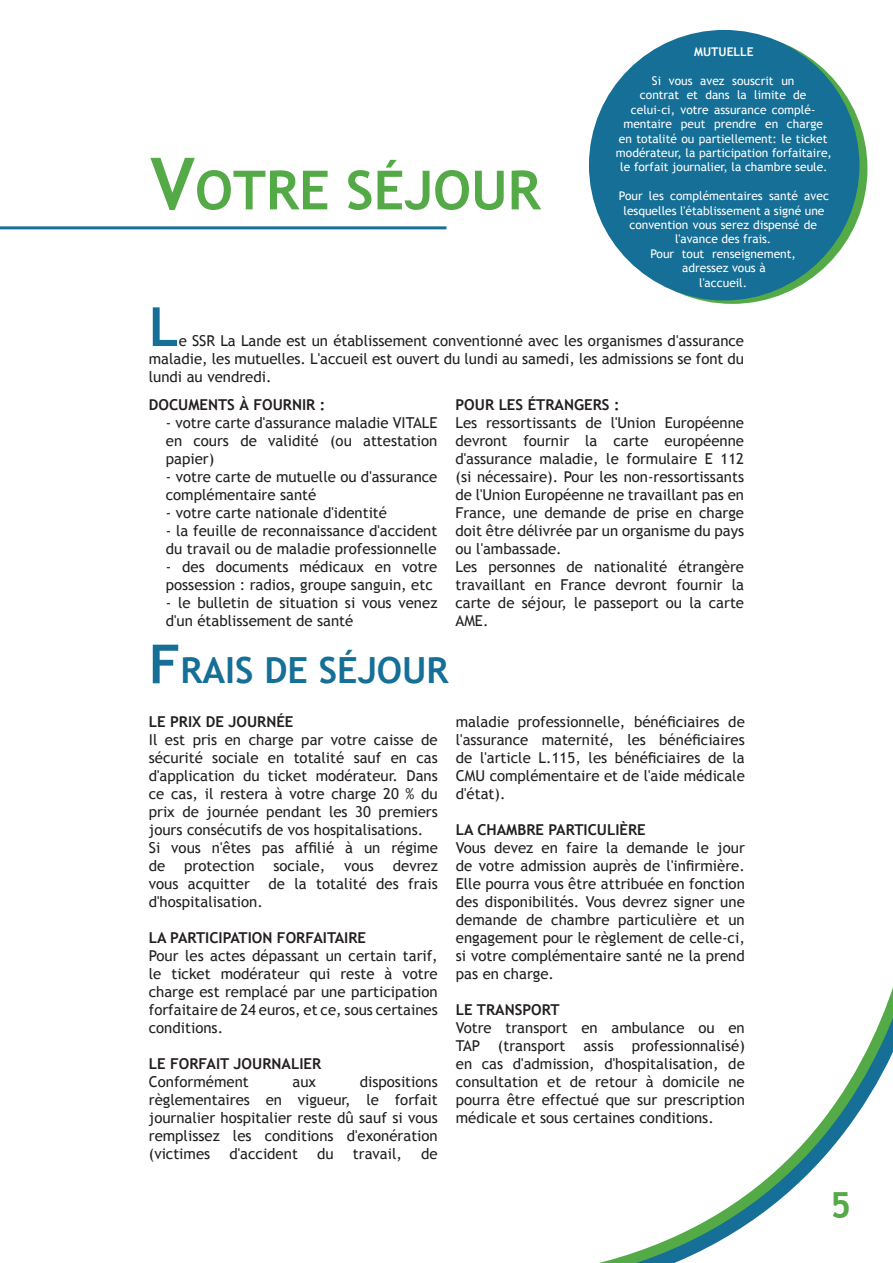
<style>
.page{position:relative;width:893px;height:1263px;background:#fff}
.page>*{position:absolute;margin:0;border:0;box-sizing:border-box;transform-origin:0 0}
.TITRE_1_VERT{font:700 54px "Trebuchet MS";color:#54aa46}
.t1{font:700 54px "Trebuchet MS";color:#156f96}
.TITRE_2_BLEU{font:700 36px "Trebuchet MS";color:#156f96}
.t2{font:700 36px "Trebuchet MS";color:#54aa46}
.t3{font:15px/18px "Trebuchet MS";color:#231f20;text-align:justify}
.t4{font:700 15px "Trebuchet MS";color:#231f20}
.Style_de_paragraphe{font:12px/14.4px "Trebuchet MS";color:#fff;text-align:center}
.Style_de_paragraphe-2{font:700 12px "Trebuchet MS";color:#fff}
.s1{font-size:72px}
.s2{font-size:54px}
</style>
<div class="page">
<svg style="left:599px;top:988px;width:294px;height:275px"></svg>
<hr style="left:0;top:226px;width:446px;height:3px;background:#156f96">
<svg style="left:597px;top:33px;width:270px;height:271px;background:#52a74e"></svg>
<div style="left:589px;top:30px;width:270px;height:270px;background:#156f96;border-radius:50%"></div>
<p class="TITRE_1_VERT" style="left:150px;top:156px;width:392px"><span class="s1">V</span>OTRE SÉJOUR</p>
<p class="Style_de_paragraphe-2" style="left:694px;top:44px;width:61px">MUTUELLE</p>
<p class="Style_de_paragraphe" style="left:616px;top:74px;width:217px">Si vous avez souscrit un<br>contrat et dans la limite de<br>celui-ci, votre assurance complé&shy;mentaire peut prendre en charge<br>en totalité ou partiellement: le ticket modérateur, la participation forfaitaire, le forfait journalier, la chambre seule.</p>
<p class="Style_de_paragraphe" style="left:619px;top:189px;width:211px">Pour les complémentaires santé avec lesquelles l'établissement a signé une convention vous serez dispensé de l'avance des frais.</p>
<p class="Style_de_paragraphe" style="left:650px;top:246px;width:147px">Pour tout renseignement, adressez vous à</p>
<p class="Style_de_paragraphe" style="left:699px;top:275px;width:50px">l'accueil.</p>
<p class="t1" style="left:149px;top:293px;width:31px">L</p>
<p class="t3" style="left:149px;top:332px;width:597px;text-indent:30px">e SSR La Lande est un établissement conventionné avec les organismes d'assurance maladie, les mutuelles. L'accueil est ouvert du lundi au samedi, les admissions se font du lundi au vendredi.</p>
<p class="t4" style="left:149px;top:396px;width:178px">DOCUMENTS À FOURNIR :</p>
<p class="t3" style="left:166px;top:414px;width:273px">- votre carte d'assurance maladie VITALE en cours de validité (ou attestation papier)</p>
<p class="t3" style="left:166px;top:468px;width:273px">- votre carte de mutuelle ou d'assurance complémentaire santé</p>
<p class="t3" style="left:166px;top:504px;width:223px">- votre carte nationale d'identité</p>
<p class="t3" style="left:166px;top:522px;width:273px">- la feuille de reconnaissance d'accident du travail ou de maladie professionnelle</p>
<p class="t3" style="left:166px;top:558px;width:273px">- des documents médicaux en votre possession : radios, groupe sanguin, etc</p>
<p class="t3" style="left:166px;top:594px;width:273px">- le bulletin de situation si vous venez d'un établissement de santé</p>
<p class="t4" style="left:455px;top:396px;width:166px">POUR LES ÉTRANGERS :</p>
<p class="t3" style="left:455px;top:414px;width:290px">Les ressortissants de l'Union Européenne devront fournir la carte européenne d'assurance maladie, le formulaire E 112 (si nécessaire). Pour les non-ressortissants de l'Union Européenne ne travaillant pas en France, une demande de prise en charge doit être délivrée par un organisme du pays ou l'ambassade.</p>
<p class="t3" style="left:455px;top:558px;width:290px">Les personnes de nationalité étrangère travaillant en France devront fournir la carte de séjour, le passeport ou la carte AME.</p>
<p class="TITRE_2_BLEU" style="left:149px;top:648px;width:301px"><span class="s2">F</span>RAIS DE SÉJOUR</p>
<p class="t4" style="left:149px;top:712px;width:146px">LE PRIX DE JOURNÉE</p>
<p class="t3" style="left:149px;top:731px;width:290px">Il est pris en charge par votre caisse de sécurité sociale en totalité sauf en cas d'application du ticket modérateur. Dans ce cas, il restera à votre charge 20 % du prix de journée pendant les 30 premiers jours consécutifs de vos hospitalisations.</p>
<p class="t3" style="left:149px;top:839px;width:290px">Si vous n'êtes pas affilié à un régime de</p>
<p class="t3" style="left:456px;top:713px;width:290px">maladie professionnelle, bénéficiaires de l'assurance maternité, les bénéficiaires de l'article L.115, les bénéficiaires de la CMU complémentaire et de l'aide médicale d'état).</p>
<p class="t4" style="left:456px;top:820px;width:191px">LA CHAMBRE PARTICULIÈRE</p>
<p class="t3" style="left:456px;top:839px;width:291px">Vous devez en faire la demande le jour de votre admission auprès de l'infirmière.<br>Elle pourra vous être attribuée en fonction des disponibilités. Vous devrez signer une demande de chambre particulière et un engagement pour le règlement de celle-ci, si votre complémentaire santé ne la prend pas en charge.</p>
<p class="t4" style="left:456px;top:1000px;width:105px">LE TRANSPORT</p>
<p class="t3" style="left:456px;top:1019px;width:290px">Votre transport en ambulance ou en TAP (transport assis professionnalisé) en cas d'admission, d'hospitalisation, de consultation et de retour à domicile ne pourra être effectué que sur prescription médicale et sous certaines conditions.</p>
<p class="t3" style="left:149px;top:857px;width:290px;text-indent:244px">devrez vous acquitter de la totalité des frais d'hospitalisation.</p>
<p class="t4" style="left:149px;top:928px;width:219px">LA PARTICIPATION FORFAITAIRE</p>
<p class="t3" style="left:149px;top:947px;width:290px">Pour les actes dépassant un certain tarif, le ticket modérateur qui reste à votre charge est remplacé par une participation forfaitaire de 24 euros, et ce, sous certaines conditions.</p>
<p class="t4" style="left:149px;top:1054px;width:174px">LE FORFAIT JOURNALIER</p>
<p class="t3" style="left:149px;top:1073px;width:102px">Conformément</p>
<p class="t3" style="left:293px;top:1073px;width:25px">aux</p>
<p class="t3" style="left:184px;top:857px;width:72px">protection</p>
<p class="t3" style="left:273px;top:857px;width:53px">sociale,</p>
<p class="t3" style="left:344px;top:857px;width:31px">vous</p>
<p class="t3" style="left:149px;top:1073px;width:290px;text-indent:211px">dispositions règlementaires en vigueur, le forfait journalier hospitalier reste dû sauf si vous remplissez les conditions d'exonération (victimes</p>
<p class="t3" style="left:230px;top:1145px;width:70px">d'accident</p>
<p class="t3" style="left:317px;top:1145px;width:18px">du</p>
<p class="t3" style="left:353px;top:1145px;width:51px">travail,</p>
<p class="t3" style="left:421px;top:1145px;width:18px">de</p>
<h2 class="t2" style="left:830px;top:1182px;width:23px">5</h2>
</div>
